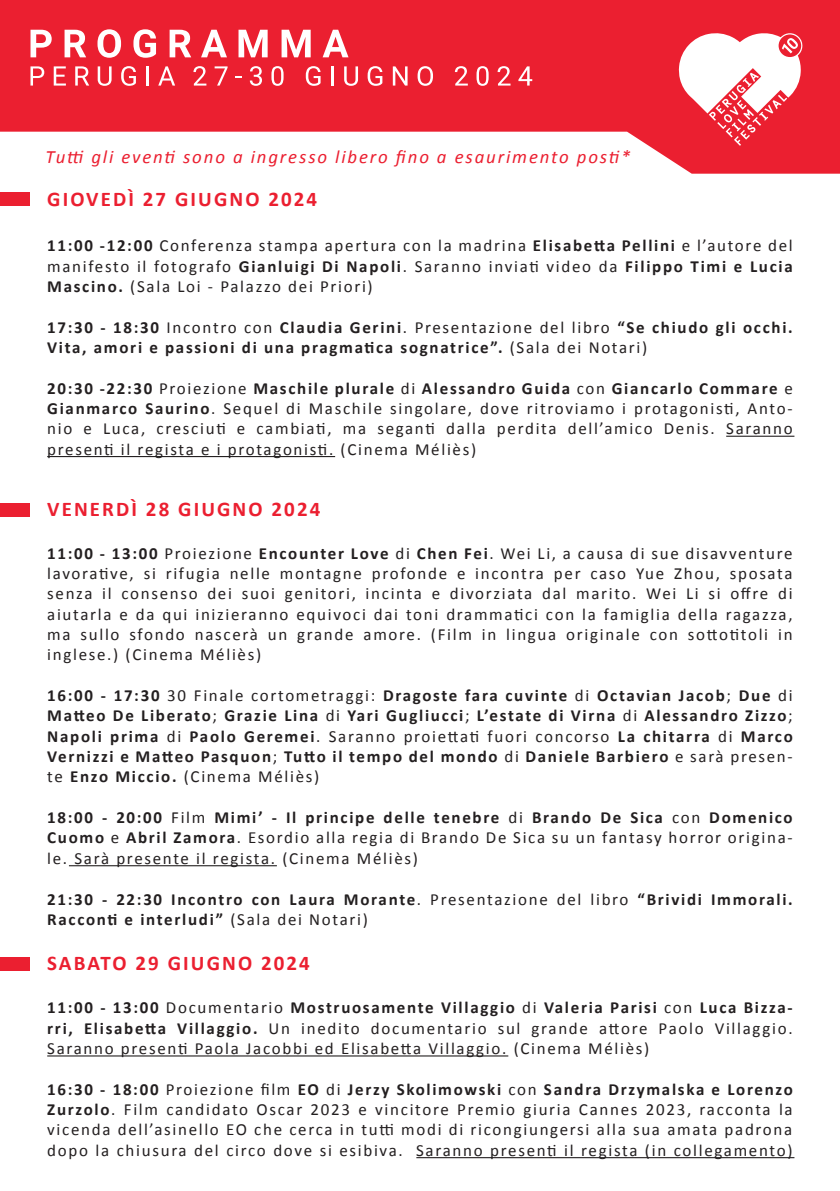
<style>
.page{position:relative;width:840px;height:1191px;background:#fff}
.page>*{position:absolute;margin:0;border:0;box-sizing:border-box;transform-origin:0 0}
.t1{font:700 21px "Calibri";letter-spacing:.1em;color:#eb1f30}
.t2{font:italic 18.8px "Calibri";letter-spacing:.1em;color:#eb1f30}
.t3{font:17px/20.4px "Calibri";letter-spacing:.1em;color:#231f20;text-align:justify}
.t4{font:700 17px/20.4px "Calibri";letter-spacing:.1em;color:#231f20}
.s1{font-weight:700}
.s2{font-weight:400}
</style>
<div class="page">
<svg style="left:0;top:0;width:839px;height:174px;fill:#eb1f30"></svg>
<svg style="left:30px;top:30px;width:22px;height:27px"></svg>
<svg style="left:64px;top:30px;width:22px;height:27px"></svg>
<svg style="left:97px;top:29px;width:24px;height:29px"></svg>
<svg style="left:133px;top:29px;width:23px;height:29px"></svg>
<svg style="left:169px;top:30px;width:22px;height:27px"></svg>
<svg style="left:201px;top:30px;width:26px;height:27px"></svg>
<svg style="left:238px;top:30px;width:29px;height:27px"></svg>
<svg style="left:281px;top:30px;width:29px;height:27px"></svg>
<svg style="left:322px;top:30px;width:26px;height:27px"></svg>
<svg style="left:30px;top:66px;width:14px;height:20px"></svg>
<svg style="left:54px;top:66px;width:12px;height:20px"></svg>
<svg style="left:75px;top:66px;width:14px;height:20px"></svg>
<svg style="left:98px;top:66px;width:13px;height:20px"></svg>
<svg style="left:121px;top:66px;width:15px;height:20px"></svg>
<hr style="left:146px;top:66px;width:3px;height:20px;background:#fff">
<svg style="left:158px;top:66px;width:17px;height:20px"></svg>
<svg style="left:193px;top:66px;width:13px;height:20px"></svg>
<svg style="left:214px;top:66px;width:13px;height:20px"></svg>
<svg style="left:235px;top:76px;width:7px;height:2px"></svg>
<svg style="left:250px;top:66px;width:12px;height:20px"></svg>
<svg style="left:271px;top:66px;width:12px;height:20px"></svg>
<svg style="left:305px;top:66px;width:15px;height:20px"></svg>
<hr style="left:331px;top:66px;width:2px;height:20px;background:#fff">
<svg style="left:344px;top:66px;width:14px;height:20px"></svg>
<svg style="left:367px;top:66px;width:15px;height:20px"></svg>
<svg style="left:392px;top:66px;width:15px;height:20px"></svg>
<svg style="left:417px;top:66px;width:16px;height:20px"></svg>
<svg style="left:454px;top:66px;width:13px;height:20px"></svg>
<svg style="left:476px;top:66px;width:12px;height:20px"></svg>
<svg style="left:497px;top:66px;width:13px;height:20px"></svg>
<svg style="left:518px;top:66px;width:14px;height:20px"></svg>
<hr style="left:725px;top:436px;width:69px;height:1px;background:#231f20">
<hr style="left:47px;top:456px;width:288px;height:1px;background:#231f20">
<hr style="left:69px;top:865px;width:208px;height:1px;background:#231f20">
<hr style="left:47px;top:1055px;width:461px;height:1px;background:#231f20">
<hr style="left:416px;top:1157px;width:378px;height:1px;background:#231f20">
<div style="left:0;top:192px;width:29px;height:14px;background:#eb1f30"></div>
<div style="left:0;top:503px;width:29px;height:13px;background:#eb1f30"></div>
<div style="left:0;top:957px;width:29px;height:13px;background:#eb1f30"></div>
<svg style="left:678px;top:32px;width:124px;height:114px"></svg>
<p class="t2" style="left:46px;top:144px;width:586px">Tutti gli eventi sono a ingresso libero fino a esaurimento posti*</p>
<p class="t1" style="left:47px;top:184px;width:271px">GIOVEDÌ 27 GIUGNO 2024</p>
<p class="t3" style="left:47px;top:235px;width:746px"><span class="s1">11:00 -12:00</span> Conferenza stampa apertura con la madrina <span class="s1">Elisabetta Pellini</span> e l’autore del manifesto il fotografo <span class="s1">Gianluigi Di Napoli</span>. Saranno inviati video da <span class="s1">Filippo Timi e Lucia Mascino.</span> (Sala Loi - Palazzo dei Priori)</p>
<p class="t4" style="left:47px;top:316px;width:746px">17:30 - 18:30 <span class="s2">Incontro con</span> Claudia Gerini<span class="s2">. Presentazione del libro</span> “Se chiudo gli occhi.<br>Vita, amori e passioni di una pragmatica sognatrice”. <span class="s2">(Sala dei Notari)</span></p>
<p class="t3" style="left:47px;top:377px;width:746px"><span class="s1">20:30 -22:30</span> Proiezione <span class="s1">Maschile plurale</span> di <span class="s1">Alessandro Guida</span> con <span class="s1">Giancarlo Commare</span> e <span class="s1">Gianmarco Saurino</span>. Sequel di Maschile singolare, dove ritroviamo i protagonisti, Anto&shy;nio e Luca, cresciuti e cambiati, ma seganti dalla perdita dell’amico Denis. Saranno presenti il regista e i protagonisti. (Cinema Méliès)</p>
<p class="t1" style="left:47px;top:494px;width:274px">VENERDÌ 28 GIUGNO 2024</p>
<p class="t3" style="left:47px;top:542px;width:746px"><span class="s1">11:00 - 13:00</span> Proiezione <span class="s1">Encounter Love</span> di <span class="s1">Chen Fei</span>. Wei Li, a causa di sue disavventure lavorative, si rifugia nelle montagne profonde e incontra per caso Yue Zhou, sposata senza il consenso dei suoi genitori, incinta e divorziata dal marito. Wei Li si offre di aiutarla e da qui inizieranno equivoci dai toni drammatici con la famiglia della ragazza, ma sullo sfondo nascerà un grande amore. (Film in lingua originale con sottotitoli in inglese.) (Cinema Méliès)</p>
<p class="t4" style="left:47px;top:684px;width:746px;text-align:justify">16:00 - 17:30 <span class="s2">30 Finale cortometraggi:</span> Dragoste fara cuvinte <span class="s2">di</span> Octavian Jacob<span class="s2">;</span> Due <span class="s2">di </span>Matteo De Liberato<span class="s2">;</span> Grazie Lina <span class="s2">di</span> Yari Gugliucci<span class="s2">;</span> L’estate di Virna <span class="s2">di</span> Alessandro Zizzo<span class="s2">; </span>Napoli prima <span class="s2">di</span> Paolo Geremei<span class="s2">. Saranno proiettati fuori concorso</span> La chitarra <span class="s2">di</span> Marco Vernizzi e Matteo Pasquon<span class="s2">;</span> Tutto il tempo del mondo <span class="s2">di</span> Daniele Barbiero <span class="s2">e sarà presen&shy;te</span> Enzo Miccio. <span class="s2">(Cinema Méliès)</span></p>
<p class="t3" style="left:47px;top:807px;width:746px"><span class="s1">18:00 - 20:00</span> Film <span class="s1">Mimi’ - Il principe delle tenebre</span> di <span class="s1">Brando De Sica</span> con <span class="s1">Domenico Cuomo</span> e <span class="s1">Abril Zamora</span>. Esordio alla regia di Brando De Sica su un fantasy horror origina&shy;le. Sarà presente il regista. (Cinema Méliès)</p>
<p class="t4" style="left:47px;top:888px;width:746px">21:30 - 22:30 Incontro con Laura Morante<span class="s2">. Presentazione del libro</span> “Brividi Immorali.<br>Racconti e interludi” <span class="s2">(Sala dei Notari)</span></p>
<p class="t1" style="left:47px;top:948px;width:264px">SABATO 29 GIUGNO 2024</p>
<p class="t3" style="left:47px;top:997px;width:746px"><span class="s1">11:00 - 13:00</span> Documentario <span class="s1">Mostruosamente Villaggio</span> di <span class="s1">Valeria Parisi</span> con <span class="s1">Luca Bizza&shy;rri, Elisabetta Villaggio.</span> Un inedito documentario sul grande attore Paolo Villaggio.<br>Saranno presenti Paola Jacobbi ed Elisabetta Villaggio. (Cinema Méliès)</p>
<p class="t3" style="left:47px;top:1078px;width:746px"><span class="s1">16:30 - 18:00</span> Proiezione film <span class="s1">EO</span> di <span class="s1">Jerzy Skolimowski</span> con <span class="s1">Sandra Drzymalska e Lorenzo Zurzolo</span>. Film candidato Oscar 2023 e vincitore Premio giuria Cannes 2023, racconta la vicenda dell’asinello EO che cerca in tutti modi di ricongiungersi alla sua amata padrona dopo la chiusura del circo dove si esibiva. Saranno presenti il regista (in collegamento)</p>
</div>
